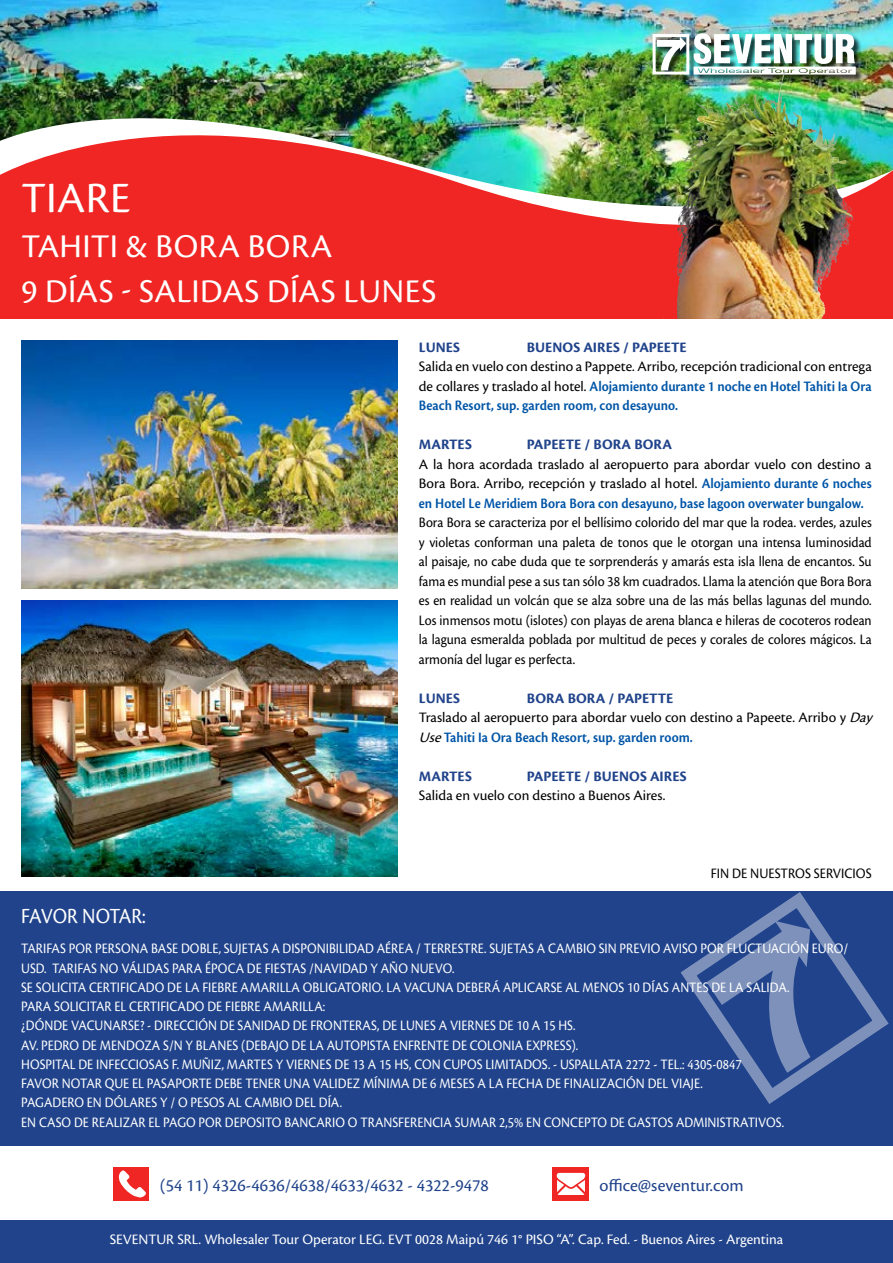
<style>
.page{position:relative;width:893px;height:1263px;background:#fff}
.page>*{position:absolute;margin:0;border:0;box-sizing:border-box;transform-origin:0 0}
.t1{font:45px "Cronos Pro";letter-spacing:.01em;color:#fff}
.t2{font:34.5px "Cronos Pro";letter-spacing:.015em;color:#fff}
.t3{font:22.5px "Cronos Pro";letter-spacing:-.02em;color:#fff;scale:.9 1}
.t4{font:18px "Cronos Pro";color:#20438b}
.t5{font:15px/19.2px "Cronos Pro";color:#fff;scale:.9 1}
.t6{font:15px/19.5px "Cronos Pro";color:#000;text-align:justify;scale:.92 1}
.t7{font:15px/19.5px "Cronos Pro";color:#000;text-align:justify}
.t8{font:15px "Cronos Pro";color:#fff}
.t9{font:700 15px "Cronos Pro";color:#20438b}
.s1{font-weight:600;color:#0055a7}
.s2{font-style:italic}
</style>
<div class="page">
<svg style="left:0;top:296px;width:893px;height:23px;background:#e8382c"></svg>
<svg style="left:0;top:208px;width:893px;height:88px;background:#df372d"></svg>
<img style="left:0;top:0;width:893px;height:208px">
<img style="left:21px;top:601px;width:377px;height:275px">
<img style="left:21px;top:340px;width:377px;height:249px">
<div style="left:653px;top:34px;width:211px;height:49px;background:#000;opacity:.77"></div>
<div style="left:653px;top:34px;width:36px;height:41px;border:3px solid #fff"></div>
<svg style="left:657px;top:37px;width:29px;height:33px"></svg>
<img style="left:694px;top:33px;width:162px;height:42px">
<img style="left:764px;top:71px;width:21px;height:32px">
<div style="left:0;top:891px;width:893px;height:255px;background:#20438b"></div>
<svg style="left:680px;top:892px;width:209px;height:212px"></svg>
<div style="left:0;top:1220px;width:893px;height:43px;background:#20438b"></div>
<div style="left:553px;top:1167px;width:36px;height:34px;background:#ef2623"></div>
<svg style="left:557px;top:1173px;width:28px;height:22px"></svg>
<div style="left:114px;top:1167px;width:35px;height:34px;background:#ef2623"></div>
<svg style="left:118px;top:1170px;width:28px;height:28px"></svg>
<p class="t1" style="left:21px;top:172px;width:110px">TIARE</p>
<p class="t2" style="left:21px;top:226px;width:312px">TAHITI &amp; BORA BORA</p>
<p class="t2" style="left:21px;top:271px;width:416px">9 DÍAS - SALIDAS DÍAS LUNES</p>
<p class="t9" style="left:419px;top:339px;width:43px">LUNES</p>
<p class="t9" style="left:527px;top:339px;width:161px">BUENOS AIRES / PAPEETE</p>
<p class="t7" style="left:419px;top:357px;width:454px">Salida en vuelo con destino a Pappete. Arribo, recepción tradicional con entrega de collares y traslado al hotel. <span class="s1">Alojamiento durante 1 noche en Hotel Tahiti Ia Ora Beach Resort, sup. garden room, con desayuno.</span></p>
<p class="t9" style="left:419px;top:436px;width:55px">MARTES</p>
<p class="t9" style="left:527px;top:436px;width:147px">PAPEETE / BORA BORA</p>
<p class="t7" style="left:419px;top:454px;width:454px">A la hora acordada traslado al aeropuerto para abordar vuelo con destino a Bora Bora. Arribo, recepción y traslado al hotel. <span class="s1">Alojamiento durante 6 noches en Hotel Le Meridiem Bora Bora con desayuno, base lagoon overwater bungalow.</span></p>
<p class="t6" style="left:419px;top:513px;width:494px">Bora Bora se caracteriza por el bellísimo colorido del mar que la rodea. verdes, azules y violetas conforman una paleta de tonos que le otorgan una intensa luminosidad al paisaje, no cabe duda que te sorprenderás y amarás esta isla llena de encantos. Su fama es mundial pese a sus tan sólo 38 km cuadrados. Llama la atención que Bora Bora es en realidad un volcán que se alza sobre una de las más bellas lagunas del mundo.<br>Los inmensos motu (islotes) con playas de arena blanca e hileras de cocoteros rodean la laguna esmeralda poblada por multitud de peces y corales de colores mágicos. La armonía del lugar es perfecta.</p>
<p class="t9" style="left:419px;top:690px;width:43px">LUNES</p>
<p class="t9" style="left:527px;top:690px;width:148px">BORA BORA / PAPETTE</p>
<p class="t7" style="left:419px;top:708px;width:459px">Traslado al aeropuerto para abordar vuelo con destino a Papeete. Arribo y <span class="s2">Day<br>Use</span><span class="s1">Tahiti Ia Ora Beach Resort, sup. garden room.</span></p>
<p class="t9" style="left:419px;top:768px;width:55px">MARTES</p>
<p class="t9" style="left:527px;top:768px;width:161px">PAPEETE / BUENOS AIRES</p>
<p class="t7" style="left:419px;top:786px;width:248px">Salida en vuelo con destino a Buenos Aires.</p>
<p class="t6" style="left:711px;top:864px;width:177px">FIN DE NUESTROS SERVICIOS</p>
<p class="t3" style="left:21px;top:902px;width:140px">FAVOR NOTAR:</p>
<p class="t5" style="left:21px;top:939px;width:920px">TARIFAS POR PERSONA BASE DOBLE, SUJETAS A DISPONIBILIDAD AÉREA / TERRESTRE. SUJETAS A CAMBIO SIN PREVIO AVISO POR FLUCTUACIÓN EURO/<br>USD. TARIFAS NO VÁLIDAS PARA ÉPOCA DE FIESTAS /NAVIDAD Y AÑO NUEVO.</p>
<p class="t5" style="left:21px;top:978px;width:855px">SE SOLICITA CERTIFICADO DE LA FIEBRE AMARILLA OBLIGATORIO. LA VACUNA DEBERÁ APLICARSE AL MENOS 10 DÍAS ANTES DE LA SALIDA.</p>
<p class="t5" style="left:21px;top:997px;width:339px">PARA SOLICITAR EL CERTIFICADO DE FIEBRE AMARILLA:</p>
<p class="t5" style="left:21px;top:1016px;width:617px">¿DÓNDE VACUNARSE? - DIRECCIÓN DE SANIDAD DE FRONTERAS, DE LUNES A VIERNES DE 10 A 15 HS.</p>
<p class="t5" style="left:21px;top:1035px;width:620px">AV. PEDRO DE MENDOZA S/N Y BLANES (DEBAJO DE LA AUTOPISTA ENFRENTE DE COLONIA EXPRESS).</p>
<p class="t5" style="left:21px;top:1054px;width:802px">HOSPITAL DE INFECCIOSAS F. MUÑIZ, MARTES Y VIERNES DE 13 A 15 HS, CON CUPOS LIMITADOS. - USPALLATA 2272 - TEL.: 4305-0847</p>
<p class="t5" style="left:21px;top:1074px;width:759px">FAVOR NOTAR QUE EL PASAPORTE DEBE TENER UNA VALIDEZ MÍNIMA DE 6 MESES A LA FECHA DE FINALIZACIÓN DEL VIAJE.</p>
<p class="t5" style="left:21px;top:1093px;width:358px">PAGADERO EN DÓLARES Y / O PESOS AL CAMBIO DEL DÍA.</p>
<p class="t5" style="left:21px;top:1112px;width:849px">EN CASO DE REALIZAR EL PAGO POR DEPOSITO BANCARIO O TRANSFERENCIA SUMAR 2,5% EN CONCEPTO DE GASTOS ADMINISTRATIVOS.</p>
<p class="t4" style="left:160px;top:1175px;width:331px">(54 11) 4326-4636/4638/4633/4632 - 4322-9478</p>
<p class="t4" style="left:600px;top:1175px;width:146px">office@seventur.com</p>
<p class="t8" style="left:110px;top:1230px;width:675px">SEVENTUR SRL. Wholesaler Tour Operator LEG. EVT 0028 Maipú 746 1° PISO “A”. Cap. Fed. - Buenos Aires - Argentina</p>
</div>
